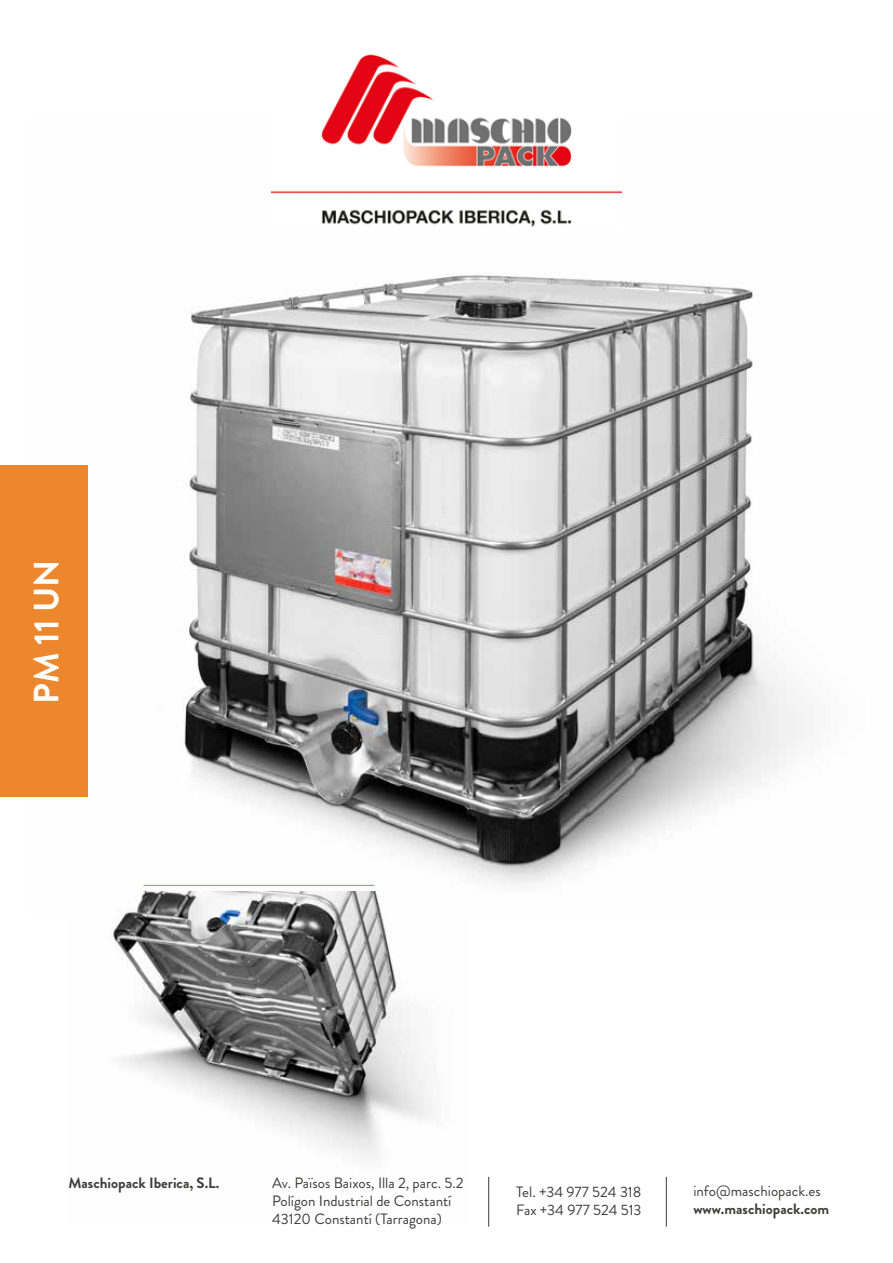
<style>
.page{position:relative;width:893px;height:1263px;background:#fff}
.page>*{position:absolute;margin:0;border:0;box-sizing:border-box;transform-origin:0 0}
.t1{font:700 35.1px "Brandon Grotesque";color:#fff}
.t2{font:15px/18px "Brandon Grotesque";color:#3c3c3b}
.t3{font:700 15px "Brandon Grotesque";color:#3c3c3b}
</style>
<div class="page">
<img style="left:28px;top:191px;width:777px;height:695px">
<img style="left:108px;top:891px;width:324px;height:265px">
<hr style="left:144px;top:885px;width:230px;height:1px;background:#ed872e">
<div style="left:0;top:466px;width:87px;height:331px;background:#ed872e"></div>
<img style="left:272px;top:54px;width:349px;height:176px">
<hr style="left:488px;top:1177px;width:1px;height:50px;background:#3c3c3b">
<hr style="left:666px;top:1177px;width:1px;height:50px;background:#3c3c3b">
<h1 class="t1" style="left:22px;top:703px;width:146px;rotate:-90deg">PM 11 UN</h1>
<p class="t3" style="left:69px;top:1173px;width:152px">Maschiopack Iberica, S.L.</p>
<p class="t2" style="left:272px;top:1174px;width:193px">Av. Països Baixos, Illa 2, parc. 5.2<br>Polígon Industrial de Constantí<br>43120 Constantí (Tarragona)</p>
<p class="t2" style="left:516px;top:1183px;width:127px">Tel. +34 977 524 318<br>Fax +34 977 524 513</p>
<p class="t2" style="left:693px;top:1182px;width:129px">info@maschiopack.es</p>
<p class="t3" style="left:693px;top:1199px;width:137px">www.maschiopack.com</p>
</div>
